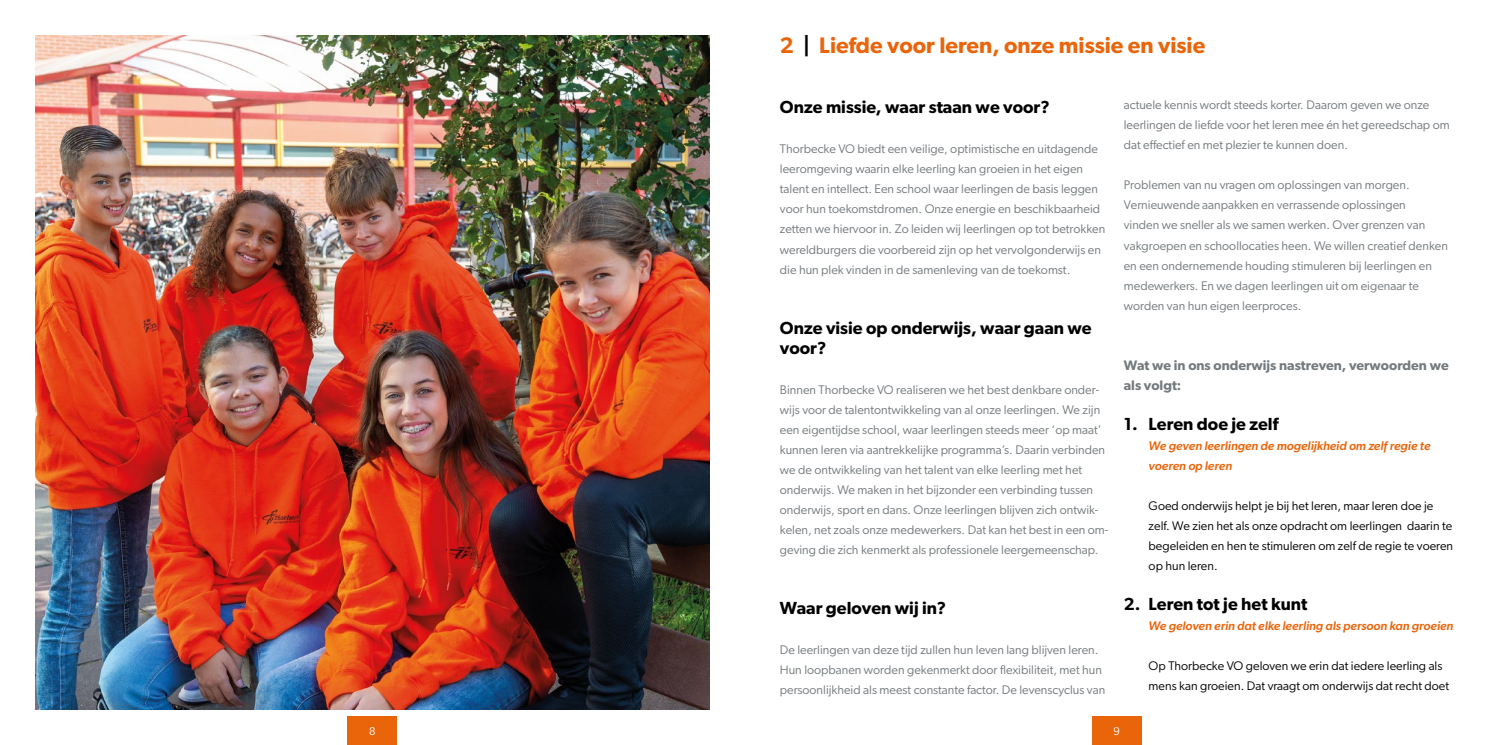
<style>
.page{position:relative;width:1489px;height:745px;background:#fff}
.page>*{position:absolute;margin:0;border:0;box-sizing:border-box;transform-origin:0 0}
.t1{font:600 22.5px "Gibson";color:#ea640a}
.t2{font:600 17.5px/20px "Gibson";color:#000}
.t3{font:600 13.75px/20px "Gibson";color:#73797c}
.t4{font:12.5px/20px "Gibson";color:#73797c}
.t5{font:12.5px/20px "Gibson";color:#000}
.t6{font:italic 500 12.5px/20px "Gibson";letter-spacing:-.005em;color:#ea640a}
.t7{font:11.25px "Gibson";color:#fff}
.s1{color:#000}
</style>
<div class="page">
<img style="left:35px;top:35px;width:674px;height:674px">
<div style="left:1091px;top:716px;width:50px;height:28px;background:#ea640a"></div>
<div style="left:347px;top:716px;width:50px;height:28px;background:#ea640a"></div>
<h1 class="t1" style="left:780px;top:32px;width:427px">2 <span class="s1">|</span> Liefde voor leren, onze missie en visie</h1>
<h2 class="t2" style="left:780px;top:97px;width:271px">Onze missie, waar staan we voor?</h2>
<p class="t4" style="left:780px;top:139px;width:327px">Thorbecke VO biedt een veilige, optimistische en uitdagende leeromgeving waarin elke leerling kan groeien in het eigen talent en intellect. Een school waar leerlingen de basis leggen voor hun toekomstdromen. Onze energie en beschikbaarheid zetten we hiervoor in. Zo leiden wij leerlingen op tot betrokken wereldburgers die voorbereid zijn op het vervolgonderwijs en die hun plek vinden in de samenleving van de toekomst.</p>
<h2 class="t2" style="left:780px;top:317px;width:313px">Onze visie op onderwijs, waar gaan we voor?</h2>
<p class="t4" style="left:780px;top:379px;width:330px">Binnen Thorbecke VO realiseren we het best denkbare onder&shy;wijs voor de talentontwikkeling van al onze leerlingen. We zijn een eigentijdse school, waar leerlingen steeds meer ‘op maat’ kunnen leren via aantrekkelijke programma’s. Daarin verbinden we de ontwikkeling van het talent van elke leerling met het onderwijs. We maken in het bijzonder een verbinding tussen onderwijs, sport en dans. Onze leerlingen blijven zich ontwik&shy;kelen, net zoals onze medewerkers. Dat kan het best in een om&shy;geving die zich kenmerkt als professionele leergemeenschap.</p>
<h2 class="t2" style="left:780px;top:597px;width:168px">Waar geloven wij in?</h2>
<p class="t4" style="left:780px;top:639px;width:327px">De leerlingen van deze tijd zullen hun leven lang blijven leren.<br>Hun loopbanen worden gekenmerkt door flexibiliteit, met hun persoonlijkheid als meest constante factor. De levenscyclus van</p>
<p class="t4" style="left:1123px;top:95px;width:327px">actuele kennis wordt steeds korter. Daarom geven we onze leerlingen de liefde voor het leren mee én het gereedschap om dat effectief en met plezier te kunnen doen.</p>
<p class="t4" style="left:1123px;top:175px;width:325px">Problemen van nu vragen om oplossingen van morgen.<br>Vernieuwende aanpakken en verrassende oplossingen<br>vinden we sneller als we samen werken. Over grenzen van vakgroepen en schoollocaties heen. We willen creatief denken en een ondernemende houding stimuleren bij leerlingen en medewerkers. En we dagen leerlingen uit om eigenaar te worden van hun eigen leerproces.</p>
<p class="t3" style="left:1123px;top:354px;width:326px">Wat we in ons onderwijs nastreven, verwoorden we als volgt:</p>
<h2 class="t2" style="left:1123px;top:413px;width:156px">1. Leren doe je zelf</h2>
<p class="t6" style="left:1148px;top:435px;width:283px">We geven leerlingen de mogelijkheid om zelf regie te voeren op leren</p>
<p class="t5" style="left:1148px;top:495px;width:306px">Goed onderwijs helpt je bij het leren, maar leren doe je zelf. We zien het als onze opdracht om leerlingen daarin te begeleiden en hen te stimuleren om zelf de regie te voeren op hun leren.</p>
<h2 class="t2" style="left:1123px;top:593px;width:185px">2. Leren tot je het kunt</h2>
<p class="t6" style="left:1148px;top:615px;width:306px">We geloven erin dat elke leerling als persoon kan groeien</p>
<p class="t5" style="left:1148px;top:655px;width:302px">Op Thorbecke VO geloven we erin dat iedere leerling als mens kan groeien. Dat vraagt om onderwijs dat recht doet</p>
<p class="t7" style="left:369px;top:724px;width:8px">8</p>
<p class="t7" style="left:1113px;top:724px;width:8px">9</p>
</div>
